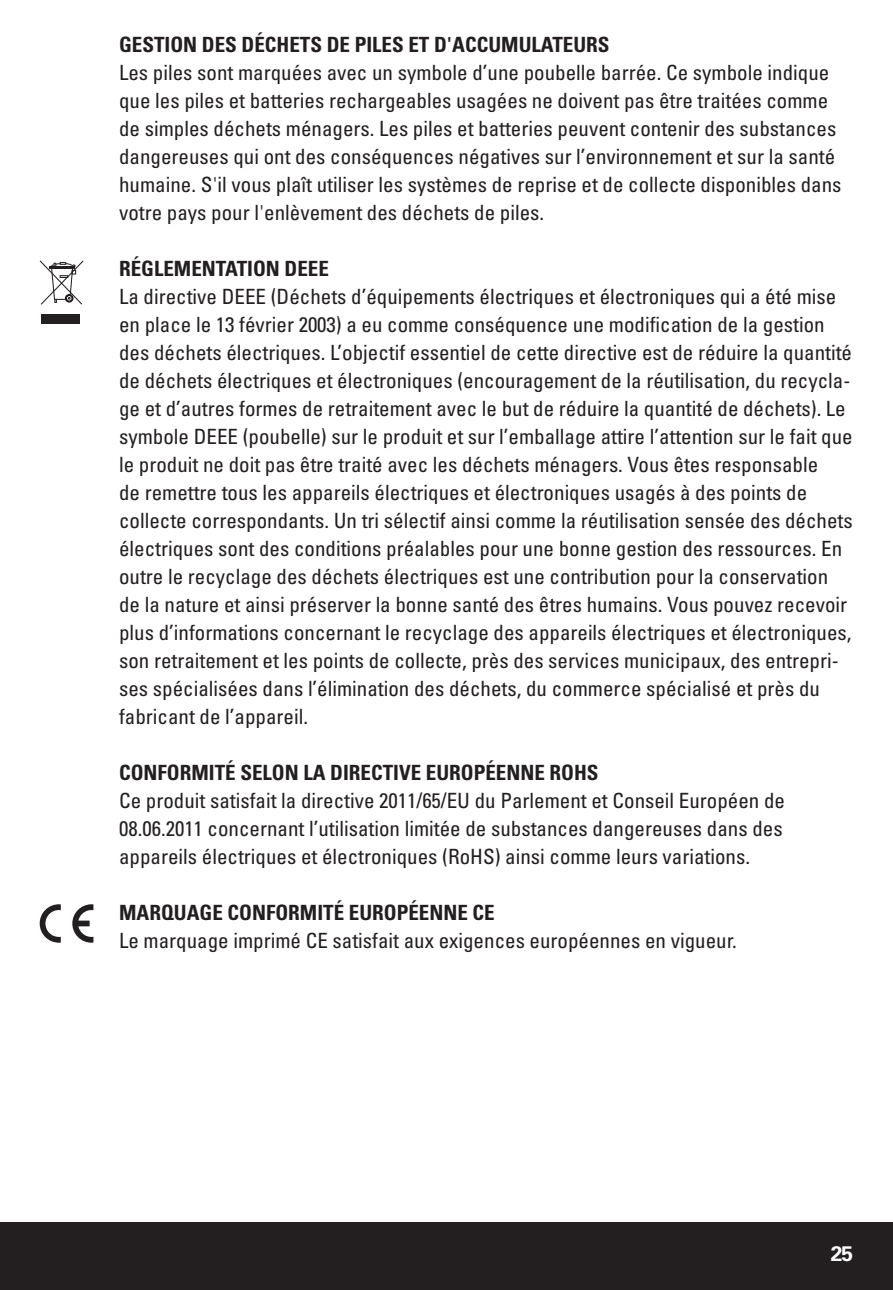
<style>
.page{position:relative;width:893px;height:1290px;background:#fff}
.page>*{position:absolute;margin:0;border:0;box-sizing:border-box;transform-origin:0 0}
.t1{font:condensed 21px/28px "Univers LTCYR 57";color:#231f20}
.t2{font:21px "Univers LTCYR 67 Bold Cond";color:#231f20}
.t3{font:700 21px "Univers LTCYR 65";color:#fff}
</style>
<div class="page">
<div style="left:0;top:1222px;width:893px;height:68px;background:#231f20"></div>
<svg style="left:40px;top:904px;width:21px;height:39px"></svg>
<svg style="left:72px;top:904px;width:21px;height:39px"></svg>
<svg style="left:40px;top:260px;width:44px;height:45px"></svg>
<div style="left:42px;top:314px;width:38px;height:10px;background:#231f20"></div>
<p class="t2" style="left:119px;top:31px;width:492px">GESTION DES DÉCHETS DE PILES ET D'ACCUMULATEURS</p>
<p class="t1" style="left:119px;top:57px;width:724px">Les piles sont marquées avec un symbole d’une poubelle barrée. Ce symbole indique que les piles et batteries rechargeables usagées ne doivent pas être traitées comme de simples déchets ménagers. Les piles et batteries peuvent contenir des substances dangereuses qui ont des conséquences négatives sur l’environnement et sur la santé humaine. S'il vous plaît utiliser les systèmes de reprise et de collecte disponibles dans votre pays pour l'enlèvement des déchets de piles.</p>
<p class="t2" style="left:119px;top:255px;width:211px">RÉGLEMENTATION DEEE</p>
<p class="t1" style="left:119px;top:281px;width:735px">La directive DEEE (Déchets d’équipements électriques et électroniques qui a été mise en place le 13 février 2003) a eu comme conséquence une modification de la gestion des déchets électriques. L’objectif essentiel de cette directive est de réduire la quantité de déchets électriques et électroniques (encouragement de la réutilisation, du recycla&shy;ge et d’autres formes de retraitement avec le but de réduire la quantité de déchets). Le symbole DEEE (poubelle) sur le produit et sur l’emballage attire l’attention sur le fait que le produit ne doit pas être traité avec les déchets ménagers. Vous êtes responsable<br>de remettre tous les appareils électriques et électroniques usagés à des points de collecte correspondants. Un tri sélectif ainsi comme la réutilisation sensée des déchets électriques sont des conditions préalables pour une bonne gestion des ressources. En outre le recyclage des déchets électriques est une contribution pour la conservation de la nature et ainsi préserver la bonne santé des êtres humains. Vous pouvez recevoir plus d’informations concernant le recyclage des appareils électriques et électroniques, son retraitement et les points de collecte, près des services municipaux, des entrepri&shy;ses spécialisées dans l’élimination des déchets, du commerce spécialisé et près du fabricant de l’appareil.</p>
<p class="t2" style="left:119px;top:759px;width:481px">CONFORMITÉ SELON LA DIRECTIVE EUROPÉENNE ROHS</p>
<p class="t1" style="left:119px;top:785px;width:668px;text-align:justify">Ce produit satisfait la directive 2011/65/EU du Parlement et Conseil Européen de 08.06.2011 concernant l’utilisation limitée de substances dangereuses dans des appareils électriques et électroniques (RoHS) ainsi comme leurs variations.</p>
<p class="t2" style="left:119px;top:899px;width:377px">MARQUAGE CONFORMITÉ EUROPÉENNE CE</p>
<p class="t1" style="left:119px;top:925px;width:619px">Le marquage imprimé CE satisfait aux exigences européennes en vigueur.</p>
<p class="t3" style="left:831px;top:1239px;width:24px">25</p>
</div>
